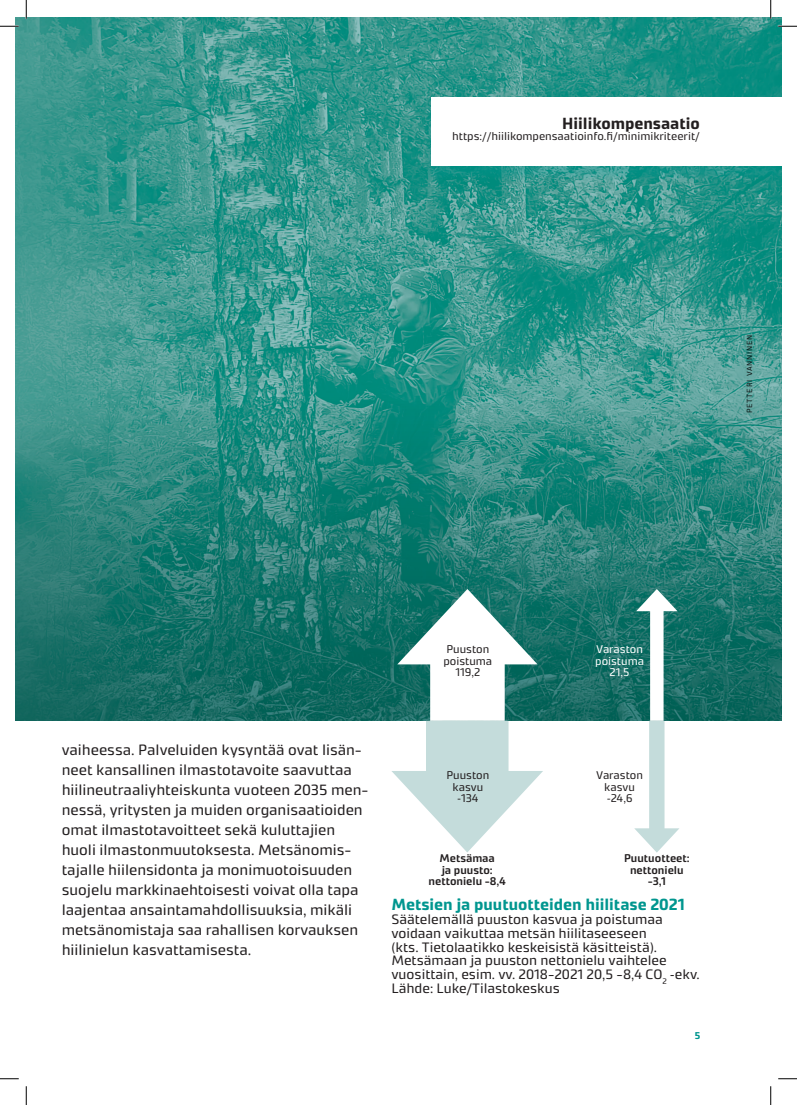
<style>
.page{position:relative;width:797px;height:1105px;background:#fff}
.page>*{position:absolute;margin:0;border:0;box-sizing:border-box;transform-origin:0 0}
.t1{font:700 16.25px "Accura";color:#00968f}
.t2{font:700 16.25px "Accura";color:#231f20}
.Text{font:15px/20px "Accura";color:#231f20}
.t3{font:13.75px/13.8px "Accura";color:#231f20}
.t4{font:11.25px/11.2px "Accura";color:#231f20;text-align:center}
.t5{font:600 11.25px/11.2px "Accura";color:#231f20;text-align:center}
.t6{font:11.25px/11.2px "Accura";color:#fff;text-align:center}
.t7{font:700 10px "Accura";color:#00968f}
.t8{font:7.5px "Accura";letter-spacing:.11em;color:#231f20}
</style>
<div class="page">
<img style="left:16px;top:18px;width:765px;height:383px">
<svg style="left:16px;top:401px;width:765px;height:320px;background:#247e75"></svg>
<div style="left:426px;top:721px;width:82px;height:67px;background:#c4dcdb"></div>
<svg style="left:391px;top:771px;width:152px;height:81px"></svg>
<div style="left:430px;top:647px;width:74px;height:74px;background:#fff"></div>
<svg style="left:397px;top:589px;width:140px;height:75px"></svg>
<div style="left:649px;top:721px;width:15px;height:117px;background:#c4dcdb"></div>
<svg style="left:634px;top:828px;width:45px;height:25px"></svg>
<div style="left:650px;top:603px;width:13px;height:118px;background:#fff"></div>
<svg style="left:636px;top:589px;width:41px;height:22px"></svg>
<div style="left:423px;top:100px;width:358px;height:84px;background:#00968f;opacity:.33"></div>
<div style="left:431px;top:97px;width:350px;height:69px;background:#fff"></div>
<svg style="left:0;top:25px;width:19px;height:2px"></svg>
<svg style="left:778px;top:25px;width:19px;height:2px"></svg>
<svg style="left:0;top:1078px;width:19px;height:1px"></svg>
<svg style="left:778px;top:1078px;width:19px;height:1px"></svg>
<svg style="left:25px;top:0;width:2px;height:19px"></svg>
<svg style="left:25px;top:1086px;width:2px;height:19px"></svg>
<svg style="left:770px;top:0;width:1px;height:19px"></svg>
<svg style="left:770px;top:1086px;width:1px;height:19px"></svg>
<p class="t2" style="left:562px;top:113px;width:139px">Hiilikompensaatio</p>
<p class="t4" style="left:452px;top:130px;width:249px">https://hiilikompensaatioinfo.fi/minimikriteerit/</p>
<p class="t8" style="left:745px;top:413px;width:80px;rotate:-90deg">PETTERI VANNINEN</p>
<p class="t4" style="left:443px;top:644px;width:50px">Puuston poistuma<br>119,2</p>
<p class="t6" style="left:595px;top:644px;width:50px">Varaston poistuma<br>21,5</p>
<p class="Text" style="left:62px;top:740px;width:308px">vaiheessa. Palveluiden kysyntää ovat lisän&shy;neet kansallinen ilmastotavoite saavuttaa hiilineutraaliyhteiskunta vuoteen 2035 men&shy;nessä, yritysten ja muiden organisaatioiden omat ilmastotavoitteet sekä kuluttajien huoli ilmastonmuutoksesta. Metsänomis&shy;tajalle hiilensidonta ja monimuotoisuuden suojelu markkinaehtoisesti voivat olla tapa laajentaa ansaintamahdollisuuksia, mikäli metsänomistaja saa rahallisen korvauksen hiilinielun kasvattamisesta.</p>
<p class="t4" style="left:446px;top:770px;width:44px">Puuston kasvu –134</p>
<p class="t4" style="left:596px;top:770px;width:48px">Varaston kasvu –24,6</p>
<p class="t5" style="left:428px;top:853px;width:79px">Metsämaa<br>ja puusto: nettonielu -8,4</p>
<p class="t5" style="left:624px;top:853px;width:67px">Puutuotteet: nettonielu -3,1</p>
<p class="t1" style="left:391px;top:895px;width:295px">Metsien ja puutuotteiden hiilitase 2021</p>
<p class="t3" style="left:391px;top:912px;width:310px">Säätelemällä puuston kasvua ja poistumaa voidaan vaikuttaa metsän hiilitaseeseen<br>(kts. Tietolaatikko keskeisistä käsitteistä).<br>Metsämaan ja puuston nettonielu vaihtelee vuosittain, esim. vv. 2018-2021 20,5 -8,4 CO<sub>2</sub> –ekv.<br>Lähde: Luke/Tilastokeskus</p>
<p class="t7" style="left:695px;top:1029px;width:7px">5</p>
</div>
